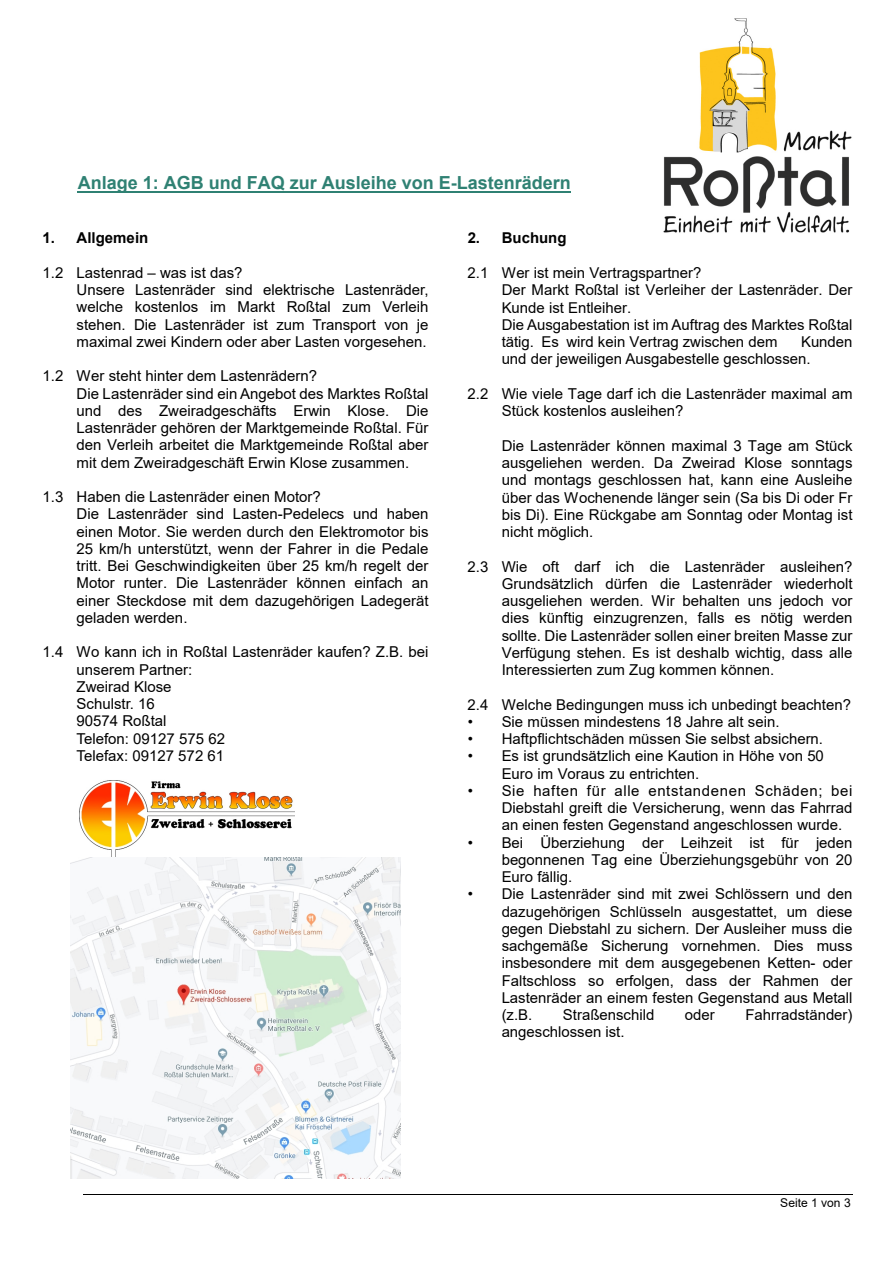
<style>
.page{position:relative;width:893px;height:1263px;background:#fff}
.page>*{position:absolute;margin:0;border:0;box-sizing:border-box;transform-origin:0 0}
.t1{font:700 18px "Arial";color:#2f8173}
.t2{font:15px/17.2px "Arial";color:#000}
.t3{font:700 15px "Arial";color:#000}
.t4{font:12px "Arial";color:#000}
</style>
<div class="page">
<hr style="left:83px;top:1194px;width:769px;height:1px;background:#000">
<img style="left:663px;top:18px;width:189px;height:215px">
<hr style="left:78px;top:191px;width:493px;height:2px;background:#2f8173">
<img style="left:79px;top:780px;width:215px;height:77px">
<img style="left:70px;top:857px;width:331px;height:321px">
<p class="t1" style="left:78px;top:176px;width:495px">Anlage 1: AGB und FAQ zur Ausleihe von E-Lastenrädern</p>
<p class="t3" style="left:43px;top:232px;width:107px">1. Allgemein</p>
<p class="t2" style="left:77px;top:265px;width:353px;text-indent:-34px">1.2 Lastenrad – was ist das?<br>Unsere Lastenräder sind elektrische Lastenräder, welche kostenlos im Markt Roßtal zum Verleih stehen. Die Lastenräder ist zum Transport von je maximal zwei Kindern oder aber Lasten vorgesehen.</p>
<p class="t2" style="left:77px;top:369px;width:353px;text-indent:-34px">1.2 Wer steht hinter dem Lastenrädern?<br>Die Lastenräder sind ein Angebot des Marktes Roßtal und des Zweiradgeschäfts Erwin Klose. Die Lastenräder gehören der Marktgemeinde Roßtal. Für den Verleih arbeitet die Marktgemeinde Roßtal aber mit dem Zweiradgeschäft Erwin Klose zusammen.</p>
<p class="t2" style="left:77px;top:490px;width:353px;text-indent:-34px">1.3 Haben die Lastenräder einen Motor?<br>Die Lastenräder sind Lasten-Pedelecs und haben einen Motor. Sie werden durch den Elektromotor bis 25 km/h unterstützt, wenn der Fahrer in die Pedale tritt. Bei Geschwindigkeiten über 25 km/h regelt der Motor runter. Die Lastenräder können einfach an einer Steckdose mit dem dazugehörigen Ladegerät geladen werden.</p>
<p class="t2" style="left:77px;top:645px;width:353px;text-indent:-34px">1.4 Wo kann ich in Roßtal Lastenräder kaufen? Z.B. bei unserem Partner:<br>Zweirad Klose<br>Schulstr. 16<br>90574 Roßtal<br>Telefon: 09127 575 62<br>Telefax: 09127 572 61</p>
<p class="t3" style="left:468px;top:232px;width:100px">2. Buchung</p>
<p class="t2" style="left:502px;top:266px;width:352px;text-indent:-34px">2.1 Wer ist mein Vertragspartner?<br>Der Markt Roßtal ist Verleiher der Lastenräder. Der Kunde ist Entleiher.<br>Die Ausgabestation ist im Auftrag des Marktes Roßtal tätig. Es wird kein Vertrag zwischen dem</p>
<p class="t2" style="left:502px;top:335px;width:352px;text-indent:299px">Kunden und der jeweiligen Ausgabestelle geschlossen.</p>
<p class="t2" style="left:502px;top:386px;width:352px;text-indent:-34px">2.2 Wie viele Tage darf ich die Lastenräder maximal am<br>Stück kostenlos ausleihen?</p>
<p class="t2" style="left:502px;top:438px;width:352px;text-align:justify">Die Lastenräder können maximal 3 Tage am Stück ausgeliehen werden. Da Zweirad Klose sonntags und montags geschlossen hat, kann eine Ausleihe über das Wochenende länger sein (Sa bis Di oder Fr bis Di). Eine Rückgabe am Sonntag oder Montag ist nicht möglich.</p>
<p class="t2" style="left:502px;top:559px;width:352px;text-align:justify;text-indent:-34px">2.3 Wie oft darf ich die Lastenräder ausleihen?<br>Grundsätzlich dürfen die Lastenräder wiederholt ausgeliehen werden. Wir behalten uns jedoch vor dies künftig einzugrenzen, falls es nötig werden sollte. Die Lastenräder sollen einer breiten Masse zur Verfügung stehen. Es ist deshalb wichtig, dass alle Interessierten zum Zug kommen können.</p>
<p class="t2" style="left:468px;top:697px;width:385px">2.4 Welche Bedingungen muss ich unbedingt beachten?</p>
<p class="t2" style="left:468px;top:714px;width:313px">• Sie müssen mindestens 18 Jahre alt sein.</p>
<p class="t2" style="left:468px;top:732px;width:357px">• Haftpflichtschäden müssen Sie selbst absichern.</p>
<p class="t2" style="left:502px;top:749px;width:324px;text-indent:-34px">• Es ist grundsätzlich eine Kaution in Höhe von 50<br>Euro im Voraus zu entrichten.</p>
<p class="t2" style="left:502px;top:783px;width:352px;text-align:justify;text-indent:-34px">• Sie haften für alle entstandenen Schäden; bei Diebstahl greift die Versicherung, wenn das Fahrrad an einen festen Gegenstand angeschlossen wurde.</p>
<p class="t2" style="left:502px;top:835px;width:352px;text-align:justify;text-indent:-34px">• Bei Überziehung der Leihzeit ist für jeden begonnenen Tag eine Überziehungsgebühr von 20<br>Euro fällig.</p>
<p class="t2" style="left:502px;top:887px;width:352px;text-align:justify;text-indent:-34px">• Die Lastenräder sind mit zwei Schlössern und den dazugehörigen Schlüsseln ausgestattet, um diese gegen Diebstahl zu sichern. Der Ausleiher muss die sachgemäße Sicherung vornehmen. Dies muss insbesondere mit dem ausgegebenen Ketten- oder Faltschloss so erfolgen, dass der Rahmen der Lastenräder an einem festen Gegenstand aus Metall (z.B.</p>
<p class="t2" style="left:563px;top:1008px;width:93px">Straßenschild</p>
<p class="t2" style="left:685px;top:1008px;width:31px">oder</p>
<p class="t2" style="left:745px;top:1008px;width:109px">Fahrradständer)</p>
<p class="t2" style="left:502px;top:1025px;width:124px">angeschlossen ist.</p>
<p class="t4" style="left:780px;top:1198px;width:72px">Seite 1 von 3</p>
</div>
